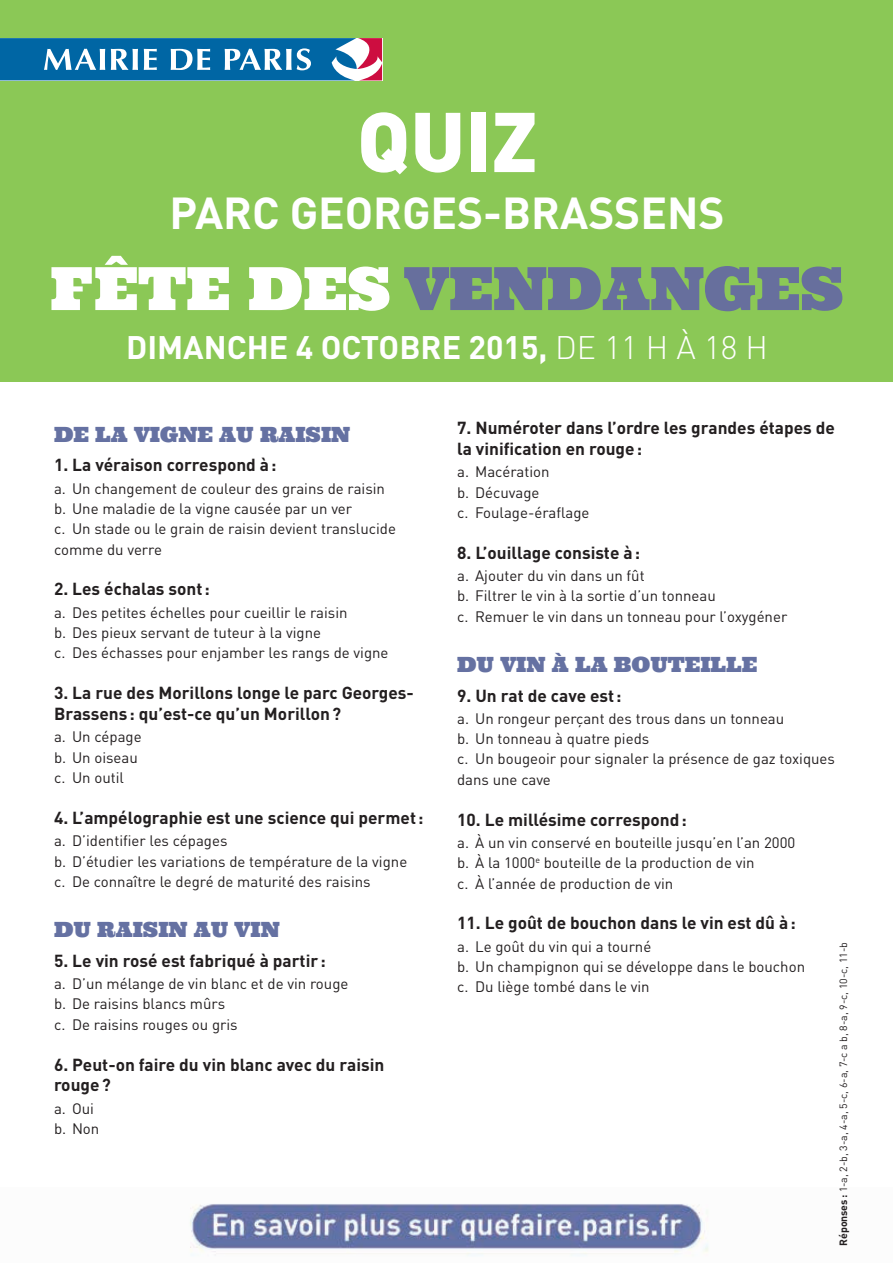
<style>
.page{position:relative;width:893px;height:1263px;background:#fff}
.page>*{position:absolute;margin:0;border:0;box-sizing:border-box;transform-origin:0 0}
.t1{font:900 83.25px "DIN Pro";color:#fff}
.t2{font:59.55px "Ultra";color:#676f9d}
.t3{font:700 44.25px "DIN Pro";color:#fff}
.t4{font:700 32.25px "DIN Pro";color:#fff}
.t5{font:21px "Ultra";color:#6571a2}
.t6{font:700 17.25px/20.7px "DIN Pro";color:#231f20}
.t7{font:15px/20.2px "DIN Pro";color:#231f20}
.t8{font:10.5px "DIN Pro";color:#231f20}
.s1{color:#fff}
.s2{font-weight:300}
.s3{font-weight:700}
</style>
<div class="page">
<img style="left:190px;top:1203px;width:519px;height:52px">
<div style="left:0;top:0;width:893px;height:381px;background:#8bc856"></div>
<svg style="left:0;top:38px;width:383px;height:42px;background:#3b82b3"></svg>
<h1 class="t1" style="left:357px;top:85px;width:181px">QUIZ</h1>
<h3 class="t3" style="left:169px;top:183px;width:557px">PARC GEORGES-BRASSENS</h3>
<h2 class="t2" style="left:50px;top:250px;width:795px"><span class="s1">FÊTE DES</span> VENDANGES</h2>
<h3 class="t4" style="left:126px;top:325px;width:643px">DIMANCHE 4 OCTOBRE 2015, <span class="s2">DE 11 H À 18 H</span></h3>
<h3 class="t5" style="left:54px;top:421px;width:298px">DE LA VIGNE AU RAISIN</h3>
<p class="t6" style="left:54px;top:454px;width:224px">1. La véraison correspond à:</p>
<p class="t7" style="left:54px;top:478px;width:344px">a. Un changement de couleur des grains de raisin b. Une maladie de la vigne causée par un ver<br>c. Un stade ou le grain de raisin devient translucide comme du verre</p>
<p class="t6" style="left:54px;top:578px;width:157px">2. Les échalas sont:</p>
<p class="t7" style="left:54px;top:602px;width:336px">a. Des petites échelles pour cueillir le raisin<br>b. Des pieux servant de tuteur à la vigne<br>c. Des échasses pour enjamber les rangs de vigne</p>
<p class="t6" style="left:54px;top:682px;width:361px">3. La rue des Morillons longe le parc Georges-<br>Brassens: qu’est-ce qu’un Morillon?</p>
<p class="t7" style="left:54px;top:726px;width:89px">a. Un cépage b. Un oiseau c. Un outil</p>
<p class="t6" style="left:54px;top:806px;width:371px">4. L’ampélographie est une science qui permet:</p>
<p class="t7" style="left:54px;top:830px;width:355px">a. D’identifier les cépages<br>b. D’étudier les variations de température de la vigne c. De connaître le degré de maturité des raisins</p>
<h3 class="t5" style="left:54px;top:916px;width:227px">DU RAISIN AU VIN</h3>
<p class="t6" style="left:54px;top:949px;width:273px">5. Le vin rosé est fabriqué à partir :</p>
<p class="t7" style="left:54px;top:973px;width:296px">a. D’un mélange de vin blanc et de vin rouge b. De raisins blancs mûrs<br>c. De raisins rouges ou gris</p>
<p class="t6" style="left:54px;top:1053px;width:332px">6. Peut-on faire du vin blanc avec du raisin rouge?</p>
<p class="t7" style="left:54px;top:1097px;width:47px">a. Oui b. Non</p>
<p class="t6" style="left:457px;top:417px;width:379px">7. Numéroter dans l’ordre les grandes étapes de la vinification en rouge:</p>
<p class="t7" style="left:457px;top:461px;width:134px">a. Macération<br>b. Décuvage<br>c. Foulage-éraflage</p>
<p class="t6" style="left:457px;top:541px;width:185px">8. L’ouillage consiste à:</p>
<p class="t7" style="left:457px;top:565px;width:332px">a. Ajouter du vin dans un fût<br>b. Filtrer le vin à la sortie d’un tonneau<br>c. Remuer le vin dans un tonneau pour l’oxygéner</p>
<h3 class="t5" style="left:457px;top:651px;width:302px">DU VIN À LA BOUTEILLE</h3>
<p class="t6" style="left:457px;top:684px;width:166px">9. Un rat de cave est:</p>
<p class="t7" style="left:457px;top:708px;width:379px">a. Un rongeur perçant des trous dans un tonneau<br>b. Un tonneau à quatre pieds<br>c. Un bougeoir pour signaler la présence de gaz toxiques dans une cave</p>
<p class="t6" style="left:457px;top:808px;width:231px">10. Le millésime correspond:</p>
<p class="t7" style="left:457px;top:832px;width:340px">a. À un vin conservé en bouteille jusqu’en l’an 2000 b. À la 1000<sup>e</sup> bouteille de la production de vin<br>c. À l’année de production de vin</p>
<p class="t6" style="left:457px;top:912px;width:340px">11. Le goût de bouchon dans le vin est dû à:</p>
<p class="t7" style="left:457px;top:936px;width:349px">a. Le goût du vin qui a tourné<br>b. Un champignon qui se développe dans le bouchon c. Du liège tombé dans le vin</p>
<p class="t8" style="left:836px;top:1246px;width:305px;rotate:-90deg"><span class="s3">Réponses:</span> 1-a, 2-b, 3-a, 4-a, 5-c, 6-a, 7-c a b, 8-a, 9-c, 10-c, 11-b</p>
</div>
